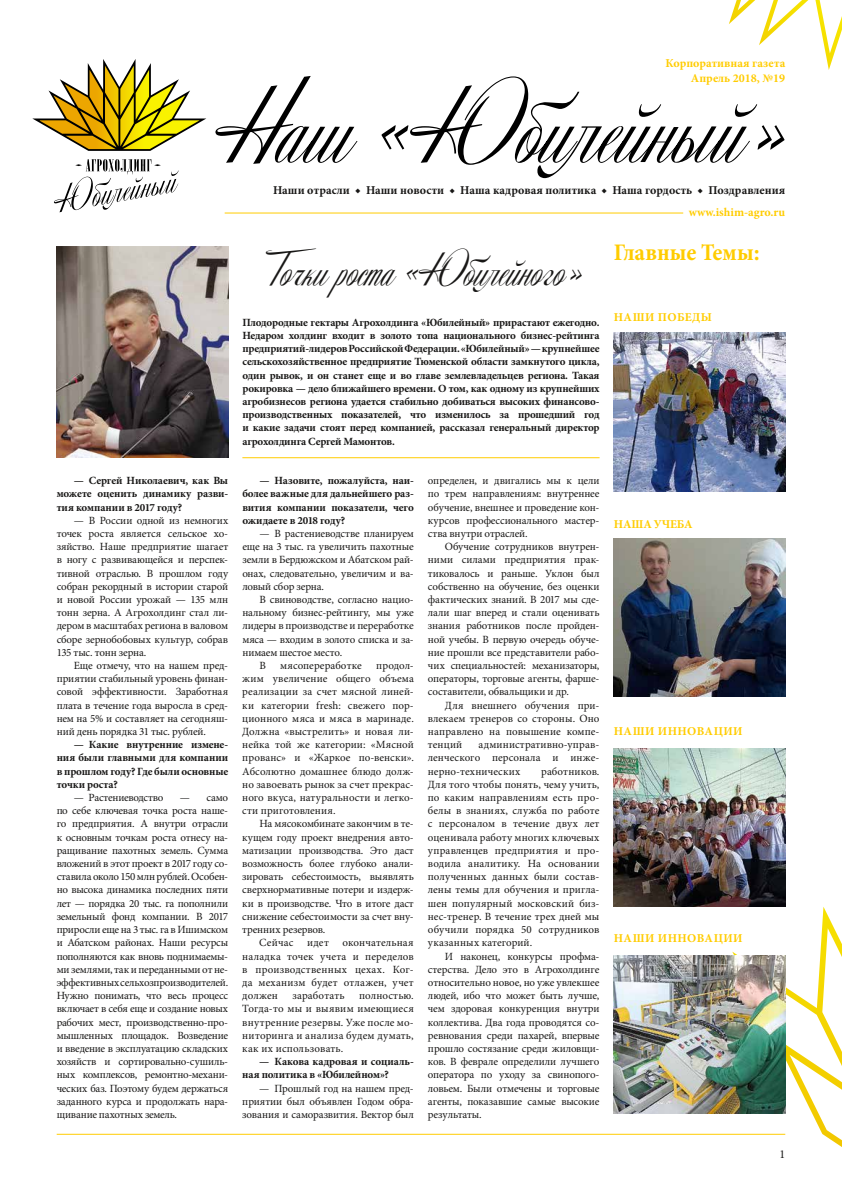
<style>
.page{position:relative;width:842px;height:1191px;background:#fff}
.page>*{position:absolute;margin:0;border:0;box-sizing:border-box;transform-origin:0 0}
.t1{font:45px "Martinascript C";color:#181716}
.t2{font:700 condensed 24px "Minion Pro";color:#fc0}
.t3{font:700 12px "Minion Pro";color:#181716}
.t4{font:700 12px/14.4px "Minion Pro";letter-spacing:.01em;color:#fc0;text-align:right}
.t5{font:700 12px "Minion Pro";letter-spacing:.035em;color:#fc0}
.t6{font:700 12px "Minion Pro";letter-spacing:-.015em;color:#fc0}
.t7{font:12px "Minion Pro";color:#181716}
.t8{font:11px/13.2px "Minion Pro";letter-spacing:-.005em;color:#181716;text-align:justify}
.t9{font:700 11px/13.2px "Minion Pro";letter-spacing:-.01em;color:#181716;text-align:justify}
.t10{font:11px "Minion Pro";letter-spacing:-.025em;color:#181716}
.t11{font:11px "Minion Pro";letter-spacing:.02em;color:#181716}
</style>
<div class="page">
<svg style="left:732px;top:906px;width:110px;height:241px"></svg>
<svg style="left:729px;top:0;width:113px;height:70px"></svg>
<hr style="left:57px;top:1133px;width:728px;height:1px;background:#fc0">
<svg style="left:32px;top:59px;width:174px;height:92px"></svg>
<img style="left:39px;top:66px;width:161px;height:83px">
<svg style="left:54px;top:159px;width:125px;height:53px"></svg>
<svg style="left:215px;top:76px;width:569px;height:102px"></svg>
<hr style="left:225px;top:212px;width:458px;height:1px;background:#fc0">
<img style="left:57px;top:246px;width:171px;height:212px">
<hr style="left:242px;top:457px;width:358px;height:1px;background:#fc0">
<img style="left:614px;top:333px;width:171px;height:158px">
<img style="left:614px;top:955px;width:171px;height:158px">
<img style="left:614px;top:748px;width:171px;height:158px">
<img style="left:614px;top:538px;width:171px;height:158px">
<p class="t4" style="left:666px;top:56px;width:121px">Корпоративная газета<br>Апрель 2018, №19</p>
<p class="t9" style="left:57px;top:474px;width:173px;text-indent:17px">— Сергей Николаевич, как Вы можете оценить динамику разви&shy;тия компании в 2017 году?</p>
<p class="t8" style="left:57px;top:513px;width:173px;text-indent:17px">— В России одной из немногих точек роста является сельское хо&shy;зяйство. Наше предприятие шагает в ногу с развивающейся и перспек&shy;тивной отраслью. В прошлом году собран рекордный в истории старой и новой России урожай — 135 млн тонн зерна. А Агрохолдинг стал ли&shy;дером в масштабах региона в валовом сборе зернобобовых культур, собрав 135 тыс. тонн зерна.</p>
<p class="t8" style="left:57px;top:659px;width:173px;text-indent:17px">Еще отмечу, что на нашем пред&shy;приятии стабильный уровень финан&shy;совой эффективности. Заработная плата в течение года выросла в сред&shy;нем на 5% и составляет на сегодняш&shy;ний день порядка 31 тыс. рублей.</p>
<p class="t9" style="left:57px;top:738px;width:173px;text-indent:17px">— Какие внутренние измене&shy;ния были главными для компании в прошлом году? Где были основные точки роста?</p>
<p class="t10" style="left:74px;top:790px;width:91px">— Растениеводство</p>
<p class="t8" style="left:57px;top:791px;width:173px;text-indent:123px">— само по себе ключевая точка роста наше&shy;го предприятия. А внутри отрасли к основным точкам роста отнесу на&shy;ращивание пахотных земель. Сумма вложений в этот проект в 2017 году со&shy;ставила около 150 млн рублей. Особен&shy;но высока динамика последних пяти лет — порядка 20 тыс. га пополнили земельный фонд компании. В 2017 приросли еще на 3 тыс. га в Ишимском и Абатском районах. Наши ресурсы пополняются как вновь поднимаемы&shy;ми землями, так и переданными от не&shy;эффективных сельхозпроизводителей.<br>Нужно понимать, что весь процесс включает в себя еще и создание новых рабочих мест, производственно-про&shy;мышленных площадок. Возведение и введение в эксплуатацию складских хозяйств и сортировально-сушиль&shy;ных комплексов, ремонтно-механи&shy;ческих баз. Поэтому будем держаться заданного курса и продолжать нара&shy;щивание пахотных земель.</p>
<p class="t3" style="left:273px;top:181px;width:514px">Наши отрасли ◆ Наши новости ◆ Наша кадровая политика ◆ Наша гордость ◆ Поздравления</p>
<h1 class="t1" style="left:260px;top:239px;width:323px">Точки роста «Юбилейного»</h1>
<p class="t9" style="left:242px;top:315px;width:359px">Плодородные гектары Агрохолдинга «Юбилейный» прирастают ежегодно.<br>Недаром холдинг входит в золото топа национального бизнес-рейтинга предприятий-лидеров Российской Федерации. «Юбилейный» — крупнейшее сельскохозяйственное предприятие Тюменской области замкнутого цикла, один рывок, и он станет еще и во главе землевладельцев региона. Такая рокировка — дело ближайшего времени. О том, как одному из крупнейших агробизнесов региона удается стабильно добиваться высоких финансово&shy;производственных показателей, что изменилось за прошедший год и какие задачи стоят перед компанией, рассказал генеральный директор агрохолдинга Сергей Мамонтов.</p>
<p class="t9" style="left:242px;top:474px;width:173px;text-indent:17px">— Назовите, пожалуйста, наи&shy;более важные для дальнейшего раз&shy;вития компании показатели, чего ожидаете в 2018 году?</p>
<p class="t8" style="left:242px;top:527px;width:173px;text-indent:17px">— В растениеводстве планируем еще на 3 тыс. га увеличить пахотные земли в Бердюжском и Абатском рай&shy;онах, следовательно, увеличим и ва&shy;ловый сбор зерна.</p>
<p class="t8" style="left:259px;top:593px;width:156px">В свиноводстве, согласно нацио-</p>
<p class="t8" style="left:242px;top:606px;width:173px">нальному бизнес-рейтингу, мы уже</p>
<p class="t8" style="left:242px;top:619px;width:173px">лидеры в производстве и переработке</p>
<p class="t8" style="left:242px;top:632px;width:173px">мяса — входим в золото списка и за-</p>
<p class="t8" style="left:242px;top:645px;width:101px">нимаем шестое место.</p>
<p class="t8" style="left:259px;top:659px;width:8px">В</p>
<p class="t8" style="left:280px;top:659px;width:83px">мясопереработке</p>
<p class="t8" style="left:242px;top:659px;width:173px;text-indent:134px">продол&shy;жим увеличение общего объема реализации за счет мясной линей&shy;ки категории fresh: свежего пор&shy;ционного мяса и мяса в маринаде.<br>Должна «выстрелить» и новая ли&shy;нейка той же категории: «Мясной прованс» и «Жаркое по‑венски».<br>Абсолютно домашнее блюдо долж&shy;но завоевать рынок за счет прекрас&shy;ного вкуса, натуральности и легко&shy;сти приготовления.</p>
<p class="t8" style="left:242px;top:817px;width:173px;text-indent:17px">На мясокомбинате закончим в те&shy;кущем году проект внедрения авто&shy;матизации производства. Это даст возможность более глубоко анали&shy;зировать себестоимость, выявлять сверхнормативные потери и издерж&shy;ки в производстве. Что в итоге даст снижение себестоимости за счет вну&shy;тренних резервов.</p>
<p class="t8" style="left:242px;top:936px;width:173px;text-indent:17px">Сейчас идет окончательная наладка точек учета и переделов в производственных цехах. Ког&shy;да механизм будет отлажен, учет должен</p>
<p class="t11" style="left:292px;top:988px;width:54px">заработать</p>
<p class="t8" style="left:242px;top:989px;width:173px;text-indent:117px">полностью.<br>Тогда‑то мы и выявим имеющиеся внутренние резервы. Уже после мо&shy;ниторинга и анализа будем думать, как их использовать.</p>
<p class="t9" style="left:242px;top:1055px;width:173px;text-indent:17px">— Какова кадровая и социаль&shy;ная политика в «Юбилейном»?</p>
<p class="t8" style="left:242px;top:1081px;width:173px;text-indent:17px">— Прошлый год на нашем пред&shy;приятии был объявлен Годом обра&shy;зования и саморазвития. Вектор был</p>
<p class="t8" style="left:428px;top:474px;width:173px">определен, и двигались мы к цели по трем направлениям: внутреннее обучение, внешнее и проведение кон&shy;курсов профессионального мастер&shy;ства внутри отраслей.</p>
<p class="t8" style="left:428px;top:540px;width:173px;text-indent:17px">Обучение сотрудников внутрен&shy;ними силами предприятия прак&shy;тиковалось и раньше. Уклон был собственно на обучение, без оценки фактических знаний. В 2017 мы сде&shy;лали шаг вперед и стали оценивать знания работников после пройден&shy;ной учебы. В первую очередь обуче&shy;ние прошли все представители рабо&shy;чих специальностей: механизаторы, операторы, торговые агенты, фарше&shy;составители, обвальщики и др.</p>
<p class="t8" style="left:428px;top:698px;width:173px;text-indent:17px">Для внешнего обучения при&shy;влекаем тренеров со стороны. Оно направлено на повышение компе&shy;тенций</p>
<p class="t8" style="left:428px;top:738px;width:173px;text-indent:51px">административно-управ&shy;ленческого персонала и инже&shy;нерно-технических</p>
<p class="t8" style="left:428px;top:764px;width:173px;text-indent:113px">работников.<br>Для того чтобы понять, чему учить, по каким направлениям есть про&shy;белы в знаниях, служба по работе с персоналом в течение двух лет оценивала работу многих ключевых управленцев предприятия и про&shy;водила аналитику. На основании полученных данных были состав&shy;лены темы для обучения и пригла&shy;шен популярный московский биз&shy;нес-тренер. В течение трех дней мы обучили порядка 50 сотрудников указанных категорий.</p>
<p class="t8" style="left:428px;top:949px;width:173px;text-indent:17px">И наконец, конкурсы профма&shy;стерства. Дело это в Агрохолдинге относительно новое, но уже увлекшее людей, ибо что может быть лучше, чем здоровая конкуренция внутри коллектива. Два года проводятся со&shy;ревнования среди пахарей, впервые прошло состязание среди жиловщи&shy;ков. В феврале определили лучшего оператора по уходу за свинопого&shy;ловьем. Были отмечены и торговые агенты, показавшие самые высокие результаты.</p>
<p class="t4" style="left:689px;top:204px;width:98px">www.ishim-agro.ru</p>
<h2 class="t2" style="left:614px;top:235px;width:147px">Главные Темы:</h2>
<p class="t5" style="left:614px;top:309px;width:100px">НАШИ ПОБЕДЫ</p>
<p class="t6" style="left:614px;top:516px;width:80px">НАША УЧЕБА</p>
<p class="t5" style="left:614px;top:722px;width:130px">НАШИ ИННОВАЦИИ</p>
<p class="t5" style="left:614px;top:929px;width:130px">НАШИ ИННОВАЦИИ</p>
<p class="t7" style="left:779px;top:1145px;width:7px">1</p>
</div>
